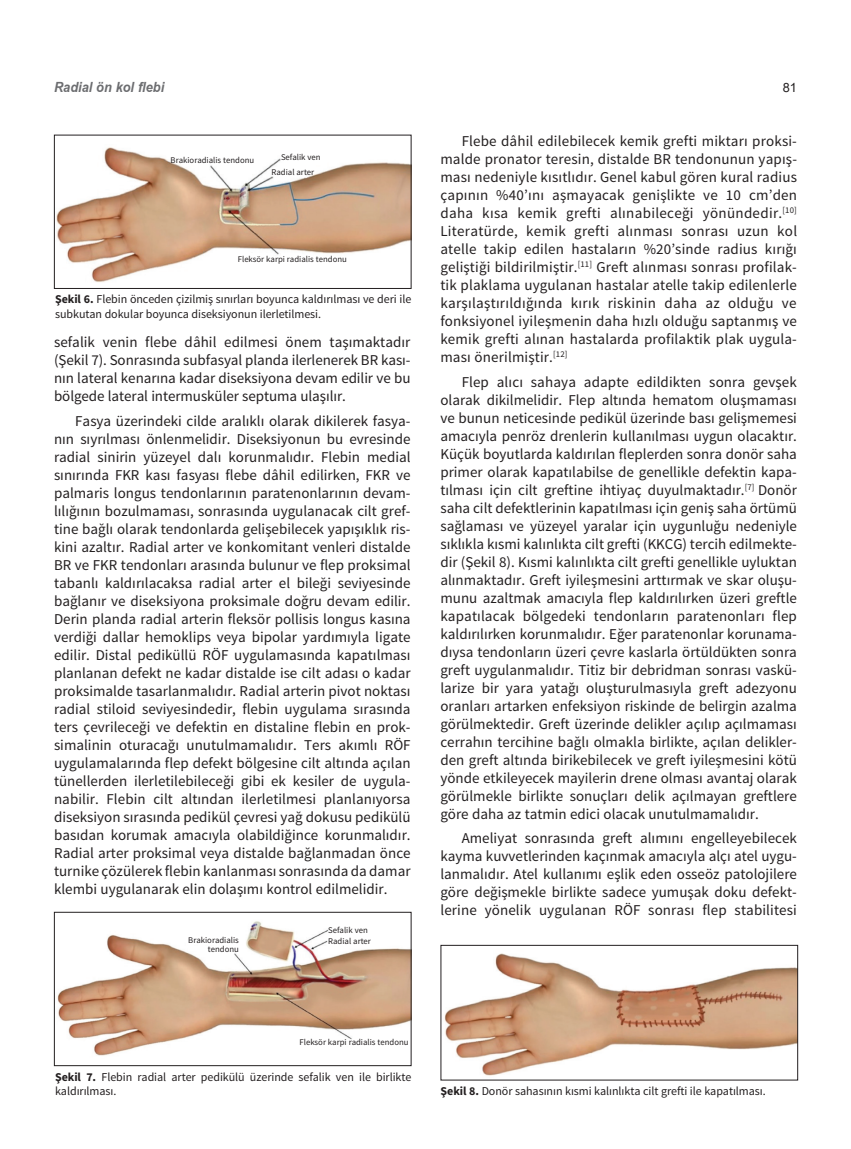
<style>
.page{position:relative;width:851px;height:1149px;background:#fff}
.page>*{position:absolute;margin:0;border:0;box-sizing:border-box;transform-origin:0 0}
.t1{font:15px/18px "Source Sans Pro";color:#231f20;text-align:justify}
.t2{font:italic 700 14.1px "TR Arial";color:#6c6d70;scale:.91 1}
.t3{font:12.75px "Arial";color:#231f20}
.t4{font:12px/14.4px "Source Sans Pro";letter-spacing:-.005em;color:#231f20}
.t5{font:8.7px/9px "Source Sans Pro";color:#231f20}
.s1{font-weight:700}
</style>
<div class="page">
<img style="left:57px;top:921px;width:352px;height:135px">
<div style="left:54px;top:911px;width:357px;height:154px;border:1px solid #231f20"></div>
<img style="left:56px;top:147px;width:353px;height:135px">
<div style="left:54px;top:135px;width:357px;height:154px;border:1px solid #231f20"></div>
<img style="left:444px;top:953px;width:351px;height:123px">
<div style="left:440px;top:944px;width:357px;height:136px;border:1px solid #231f20"></div>
<p class="t2" style="left:54px;top:77px;width:123px">Radial ön kol flebi</p>
<p class="t3" style="left:782px;top:79px;width:16px">81</p>
<p class="t5" style="left:171px;top:156px;width:85px">Brakioradialis tendonu</p>
<p class="t5" style="left:271px;top:149px;width:51px;line-height:15.5px;text-indent:10px">Sefalik ven<br>Radial arter</p>
<p class="t5" style="left:238px;top:254px;width:110px">Fleksör karpi radialis tendonu</p>
<p class="t4" style="left:55px;top:292px;width:358px"><span class="s1">Şekil 6.</span> Flebin önceden çizilmiş sınırları boyunca kaldırılması ve deri ile subkutan dokular boyunca diseksiyonun ilerletilmesi.</p>
<p class="t1" style="left:54px;top:333px;width:358px">sefalik venin flebe dâhil edilmesi önem taşımaktadır (Şekil 7). Sonrasında subfasyal planda ilerlenerek BR kası&shy;nın lateral kenarına kadar diseksiyona devam edilir ve bu bölgede lateral intermusküler septuma ulaşılır.</p>
<p class="t1" style="left:54px;top:412px;width:358px;text-indent:21px">Fasya üzerindeki cilde aralıklı olarak dikilerek fasya&shy;nın sıyrılması önlenmelidir. Diseksiyonun bu evresinde radial sinirin yüzeyel dalı korunmalıdır. Flebin medial sınırında FKR kası fasyası flebe dâhil edilirken, FKR ve palmaris longus tendonlarının paratenonlarının devam&shy;lılığının bozulmaması, sonrasında uygulanacak cilt gref&shy;tine bağlı olarak tendonlarda gelişebilecek yapışıklık ris&shy;kini azaltır. Radial arter ve konkomitant venleri distalde BR ve FKR tendonları arasında bulunur ve flep proksimal tabanlı kaldırılacaksa radial arter el bileği seviyesinde bağlanır ve diseksiyona proksimale doğru devam edilir.<br>Derin planda radial arterin fleksör pollisis longus kasına verdiği dallar hemoklips veya bipolar yardımıyla ligate edilir. Distal pediküllü RÖF uygulamasında kapatılması planlanan defekt ne kadar distalde ise cilt adası o kadar proksimalde tasarlanmalıdır. Radial arterin pivot noktası radial stiloid seviyesindedir, flebin uygulama sırasında ters çevrileceği ve defektin en distaline flebin en prok&shy;simalinin oturacağı unutulmamalıdır. Ters akımlı RÖF uygulamalarında flep defekt bölgesine cilt altında açılan tünellerden ilerletilebileceği gibi ek kesiler de uygula&shy;nabilir. Flebin cilt altından ilerletilmesi planlanıyorsa diseksiyon sırasında pedikül çevresi yağ dokusu pedikülü basıdan korumak amacıyla olabildiğince korunmalıdır.<br>Radial arter proksimal veya distalde bağlanmadan önce turnike çözülerek flebin kanlanması sonrasında da damar klembi uygulanarak elin dolaşımı kontrol edilmelidir.</p>
<p class="t5" style="left:188px;top:935px;width:52px;text-align:right">Brakioradialis tendonu</p>
<p class="t5" style="left:328px;top:924px;width:44px;line-height:10.9px">Sefalik ven<br>Radial arter</p>
<p class="t1" style="left:440px;top:132px;width:358px;text-indent:21px">Flebe dâhil edilebilecek kemik grefti miktarı proksi&shy;malde pronator teresin, distalde BR tendonunun yapış&shy;ması nedeniyle kısıtlıdır. Genel kabul gören kural radius çapının %40’ını aşmayacak genişlikte ve 10 cm’den daha kısa kemik grefti alınabileceği yönündedir.<sup>[10] </sup>Literatürde, kemik grefti alınması sonrası uzun kol atelle takip edilen hastaların %20’sinde radius kırığı geliştiği bildirilmiştir.<sup>[11]</sup> Greft alınması sonrası profilak&shy;tik plaklama uygulanan hastalar atelle takip edilenlerle karşılaştırıldığında kırık riskinin daha az olduğu ve fonksiyonel iyileşmenin daha hızlı olduğu saptanmış ve kemik grefti alınan hastalarda profilaktik plak uygula&shy;ması önerilmiştir.<sup>[12]</sup></p>
<p class="t1" style="left:440px;top:373px;width:358px;text-indent:21px">Flep alıcı sahaya adapte edildikten sonra gevşek olarak dikilmelidir. Flep altında hematom oluşmaması ve bunun neticesinde pedikül üzerinde bası gelişmemesi amacıyla penröz drenlerin kullanılması uygun olacaktır.<br>Küçük boyutlarda kaldırılan fleplerden sonra donör saha primer olarak kapatılabilse de genellikle defektin kapa&shy;tılması için cilt greftine ihtiyaç duyulmaktadır.<sup>[7]</sup> Donör saha cilt defektlerinin kapatılması için geniş saha örtümü sağlaması ve yüzeyel yaralar için uygunluğu nedeniyle sıklıkla kısmi kalınlıkta cilt grefti (KKCG) tercih edilmekte&shy;dir (Şekil 8). Kısmi kalınlıkta cilt grefti genellikle uyluktan alınmaktadır. Greft iyileşmesini arttırmak ve skar oluşu&shy;munu azaltmak amacıyla flep kaldırılırken üzeri greftle kapatılacak bölgedeki tendonların paratenonları flep kaldırılırken korunmalıdır. Eğer paratenonlar korunama&shy;dıysa tendonların üzeri çevre kaslarla örtüldükten sonra greft uygulanmalıdır. Titiz bir debridman sonrası vaskü&shy;larize bir yara yatağı oluşturulmasıyla greft adezyonu oranları artarken enfeksiyon riskinde de belirgin azalma görülmektedir. Greft üzerinde delikler açılıp açılmaması cerrahın tercihine bağlı olmakla birlikte, açılan delikler&shy;den greft altında birikebilecek ve greft iyileşmesini kötü yönde etkileyecek mayilerin drene olması avantaj olarak görülmekle birlikte sonuçları delik açılmayan greftlere göre daha az tatmin edici olacak unutulmamalıdır.</p>
<p class="t1" style="left:440px;top:829px;width:358px;text-indent:21px">Ameliyat sonrasında greft alımını engelleyebilecek kayma kuvvetlerinden kaçınmak amacıyla alçı atel uygu&shy;lanmalıdır. Atel kullanımı eşlik eden osseöz patolojilere göre değişmekle birlikte sadece yumuşak doku defekt&shy;lerine yönelik uygulanan RÖF sonrası flep stabilitesi</p>
<p class="t5" style="left:299px;top:1037px;width:110px">Fleksör karpi radialis tendonu</p>
<p class="t4" style="left:55px;top:1069px;width:358px"><span class="s1">Şekil 7.</span> Flebin radial arter pedikülü üzerinde sefalik ven ile birlikte kaldırılması.</p>
<p class="t4" style="left:440px;top:1083px;width:326px"><span class="s1">Şekil 8.</span> Donör sahasının kısmi kalınlıkta cilt grefti ile kapatılması.</p>
</div>
